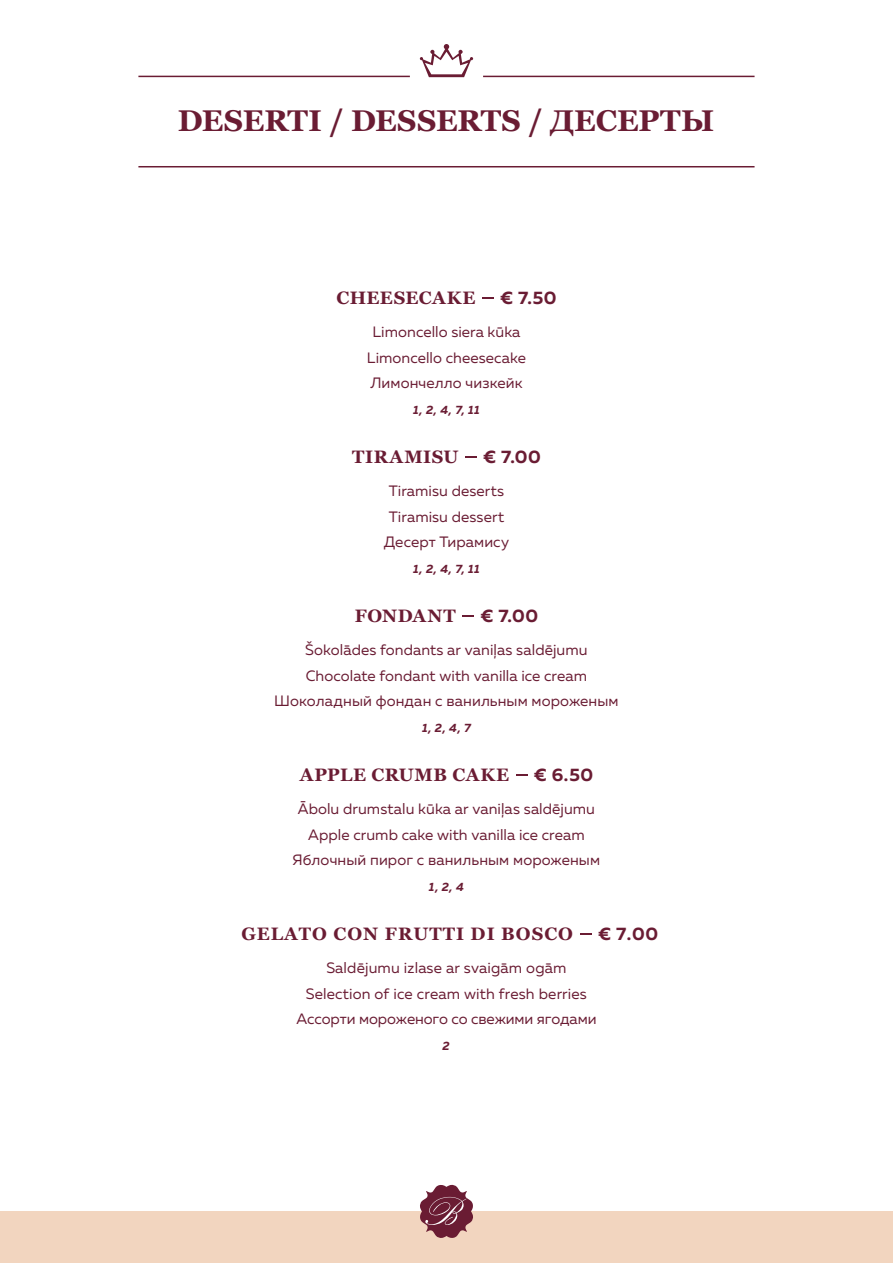
<style>
.page{position:relative;width:893px;height:1263px;background:#fff}
.page>*{position:absolute;margin:0;border:0;box-sizing:border-box;transform-origin:0 0}
.t1{font:700 30px "Georgia";color:#6a1c33}
.t2{font:700 18px "Georgia";letter-spacing:.025em;color:#6a1c33}
.t3{font:700 18px "Muller";letter-spacing:.025em;color:#6a1c33}
.t4{font:700 18px "Georgia";letter-spacing:.055em;color:#6a1c33}
.t5{font:700 18px "Georgia";letter-spacing:.03em;color:#6a1c33}
.t6{font:15px/25.5px "Muller";letter-spacing:.005em;color:#6a1c33;text-align:center}
.t7{font:italic 700 12px "Muller";color:#6a1c33}
</style>
<div class="page">
<div style="left:0;top:1211px;width:893px;height:52px;background:#f2d5bf"></div>
<svg style="left:420px;top:44px;width:53px;height:33px"></svg>
<hr style="left:138px;top:76px;width:272px;height:1px;background:#6a1c33">
<hr style="left:483px;top:76px;width:271px;height:1px;background:#6a1c33">
<hr style="left:138px;top:166px;width:617px;height:1px;background:#6a1c33">
<svg style="left:420px;top:1185px;width:53px;height:53px"></svg>
<svg style="left:482px;top:297px;width:12px;height:2px"></svg>
<svg style="left:465px;top:456px;width:12px;height:2px"></svg>
<svg style="left:462px;top:615px;width:12px;height:2px"></svg>
<svg style="left:516px;top:774px;width:11px;height:2px"></svg>
<svg style="left:580px;top:933px;width:12px;height:2px"></svg>
<h1 class="t1" style="left:178px;top:101px;width:538px">DESERTI / DESSERTS / ДЕСЕРТЫ</h1>
<p class="t2" style="left:336px;top:287px;width:141px">CHEESECAKE</p>
<p class="t3" style="left:500px;top:287px;width:58px">€ 7.50</p>
<p class="t6" style="left:367px;top:319px;width:160px">Limoncello siera kūka<br>Limoncello cheesecake<br>Лимончелло чизкейк</p>
<p class="t7" style="left:413px;top:402px;width:68px">1, 2, 4, 7, 11</p>
<p class="t2" style="left:352px;top:446px;width:108px">TIRAMISU</p>
<p class="t3" style="left:483px;top:446px;width:59px">€ 7.00</p>
<p class="t6" style="left:384px;top:478px;width:127px">Tiramisu deserts<br>Tiramisu dessert<br>Десерт Тирамису</p>
<p class="t7" style="left:413px;top:561px;width:68px">1, 2, 4, 7, 11</p>
<p class="t5" style="left:355px;top:605px;width:102px">FONDANT</p>
<p class="t3" style="left:480px;top:605px;width:59px">€ 7.00</p>
<p class="t6" style="left:274px;top:637px;width:346px">Šokolādes fondants ar vaniļas saldējumu<br>Chocolate fondant with vanilla ice cream<br>Шоколадный фондан с ванильным мороженым</p>
<p class="t7" style="left:422px;top:720px;width:50px">1, 2, 4, 7</p>
<p class="t2" style="left:300px;top:764px;width:211px">APPLE CRUMB CAKE</p>
<p class="t3" style="left:534px;top:764px;width:61px">€ 6.50</p>
<p class="t6" style="left:293px;top:796px;width:309px">Ābolu drumstalu kūka ar vaniļas saldējumu<br>Apple crumb cake with vanilla ice cream<br>Яблочный пирог с ванильным мороженым</p>
<p class="t7" style="left:429px;top:879px;width:36px">1,2,4</p>
<p class="t4" style="left:241px;top:922px;width:333px">GELATO CON FRUTTI DI BOSCO</p>
<p class="t3" style="left:598px;top:923px;width:61px">€ 7.00</p>
<p class="t6" style="left:297px;top:955px;width:301px">Saldējumu izlase ar svaigām ogām<br>Selection of ice cream with fresh berries<br>Ассорти мороженого со свежими ягодами</p>
<p class="t7" style="left:442px;top:1038px;width:9px">2</p>
</div>
